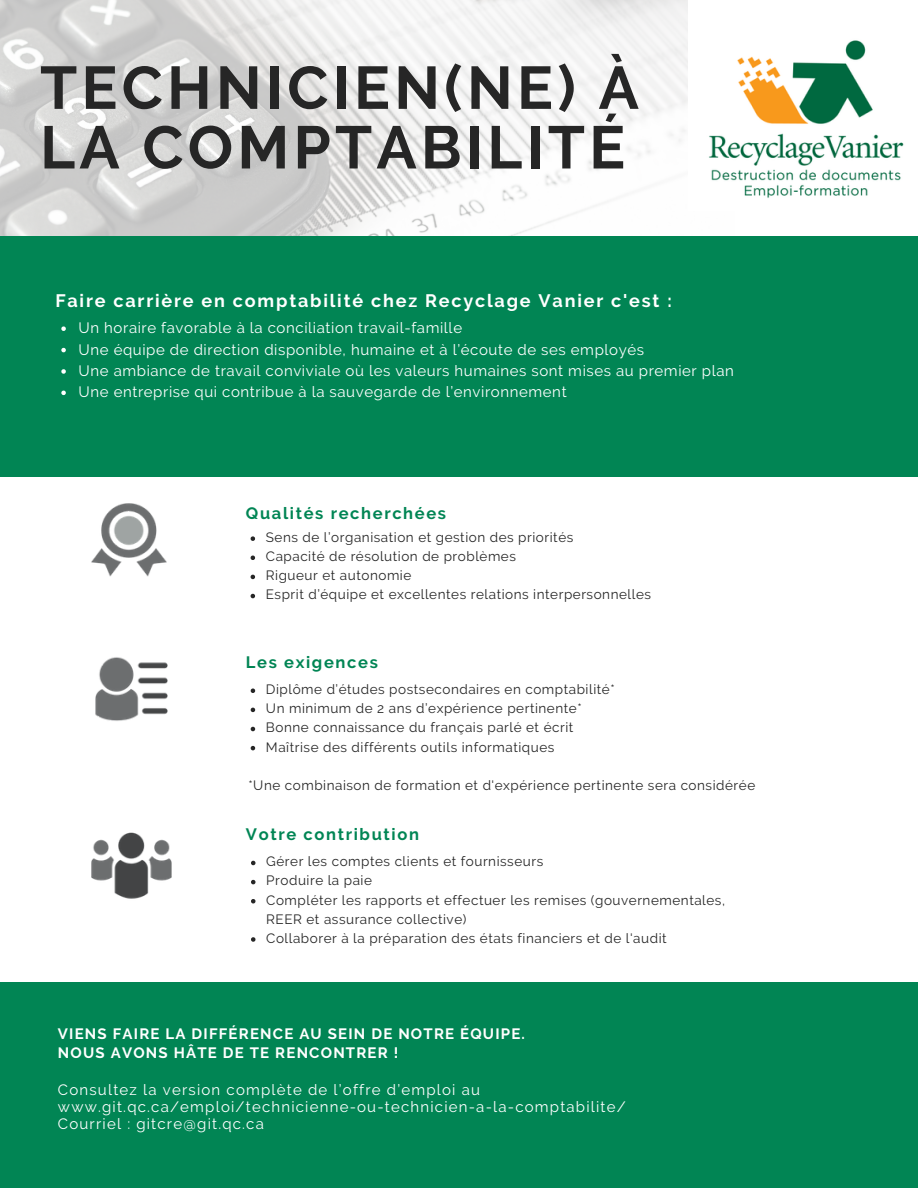
<style>
.page{position:relative;width:918px;height:1188px;background:#fff}
.page>*{position:absolute;margin:0;border:0;box-sizing:border-box;transform-origin:0 0}
.t1{font:700 60px/59.7px "Raleway";letter-spacing:.07em;color:#262626}
.t2{font:700 18px "Raleway";letter-spacing:.1em;color:#fff}
.t3{font:700 16.5px "Raleway";letter-spacing:.1em;color:#018554}
.t4{font:15px/21.3px "Raleway";letter-spacing:.04em;color:#fff}
.t5{font:15px/16.8px "Raleway";letter-spacing:.08em;color:#fff}
.t6{font:700 15px/19.2px "Raleway";letter-spacing:.08em;color:#fff}
.t7{font:13.5px/19.2px "Raleway";letter-spacing:.04em;color:#262626}
</style>
<div class="page">
<img style="left:0;top:0;width:688px;height:236px">
<div style="left:0;top:982px;width:918px;height:206px;background:#018554"></div>
<div style="left:0;top:236px;width:918px;height:240px;background:#018554"></div>
<svg style="left:61px;top:326px;width:5px;height:5px"></svg>
<svg style="left:61px;top:348px;width:5px;height:4px"></svg>
<svg style="left:61px;top:369px;width:5px;height:5px"></svg>
<svg style="left:61px;top:391px;width:5px;height:4px"></svg>
<svg style="left:251px;top:536px;width:4px;height:5px"></svg>
<svg style="left:251px;top:556px;width:4px;height:4px"></svg>
<svg style="left:251px;top:575px;width:4px;height:4px"></svg>
<svg style="left:251px;top:594px;width:4px;height:4px"></svg>
<svg style="left:251px;top:861px;width:4px;height:4px"></svg>
<svg style="left:251px;top:880px;width:4px;height:4px"></svg>
<svg style="left:251px;top:899px;width:4px;height:4px"></svg>
<svg style="left:251px;top:937px;width:4px;height:5px"></svg>
<img style="left:709px;top:40px;width:195px;height:158px">
<svg style="left:251px;top:689px;width:4px;height:4px"></svg>
<svg style="left:251px;top:708px;width:4px;height:4px"></svg>
<svg style="left:251px;top:727px;width:4px;height:4px"></svg>
<svg style="left:251px;top:746px;width:4px;height:4px"></svg>
<img style="left:92px;top:832px;width:80px;height:67px">
<img style="left:96px;top:657px;width:72px;height:64px">
<img style="left:92px;top:503px;width:74px;height:74px">
<h1 class="t1" style="left:40px;top:58px;width:600px">TECHNICIEN(NE) À<br>LA COMPTABILITÉ</h1>
<h2 class="t2" style="left:55px;top:290px;width:618px">Faire carrière en comptabilité chez Recyclage Vanier c'est :</h2>
<p class="t4" style="left:79px;top:317px;width:657px">Un horaire favorable à la conciliation travail-famille<br>Une équipe de direction disponible, humaine et à l’écoute de ses employés<br>Une ambiance de travail conviviale où les valeurs humaines sont mises au premier plan Une entreprise qui contribue à la sauvegarde de l’environnement</p>
<p class="t3" style="left:246px;top:503px;width:202px">Qualités recherchées</p>
<p class="t7" style="left:266px;top:528px;width:387px">Sens de l’organisation et gestion des priorités<br>Capacité de résolution de problèmes<br>Rigueur et autonomie<br>Esprit d’équipe et excellentes relations interpersonnelles</p>
<p class="t3" style="left:246px;top:653px;width:133px">Les exigences</p>
<p class="t7" style="left:266px;top:680px;width:350px">Diplôme d’études postsecondaires en comptabilité* Un minimum de 2 ans d’expérience pertinente* Bonne connaissance du français parlé et écrit Maîtrise des différents outils informatiques</p>
<p class="t7" style="left:248px;top:775px;width:508px">*Une combinaison de formation et d'expérience pertinente sera considérée</p>
<p class="t3" style="left:246px;top:825px;width:175px">Votre contribution</p>
<p class="t7" style="left:266px;top:852px;width:460px">Gérer les comptes clients et fournisseurs<br>Produire la paie<br>Compléter les rapports et effectuer les remises (gouvernementales, REER et assurance collective)<br>Collaborer à la préparation des états financiers et de l'audit</p>
<p class="t6" style="left:58px;top:1024px;width:469px">VIENS FAIRE LA DIFFÉRENCE AU SEIN DE NOTRE ÉQUIPE.<br>NOUS AVONS HÂTE DE TE RENCONTRER !</p>
<p class="t5" style="left:58px;top:1082px;width:569px">Consultez la version complète de l’offre d’emploi au www.git.qc.ca/emploi/technicienne-ou-technicien-a-la-comptabilite/<br>Courriel : gitcre@git.qc.ca</p>
</div>
